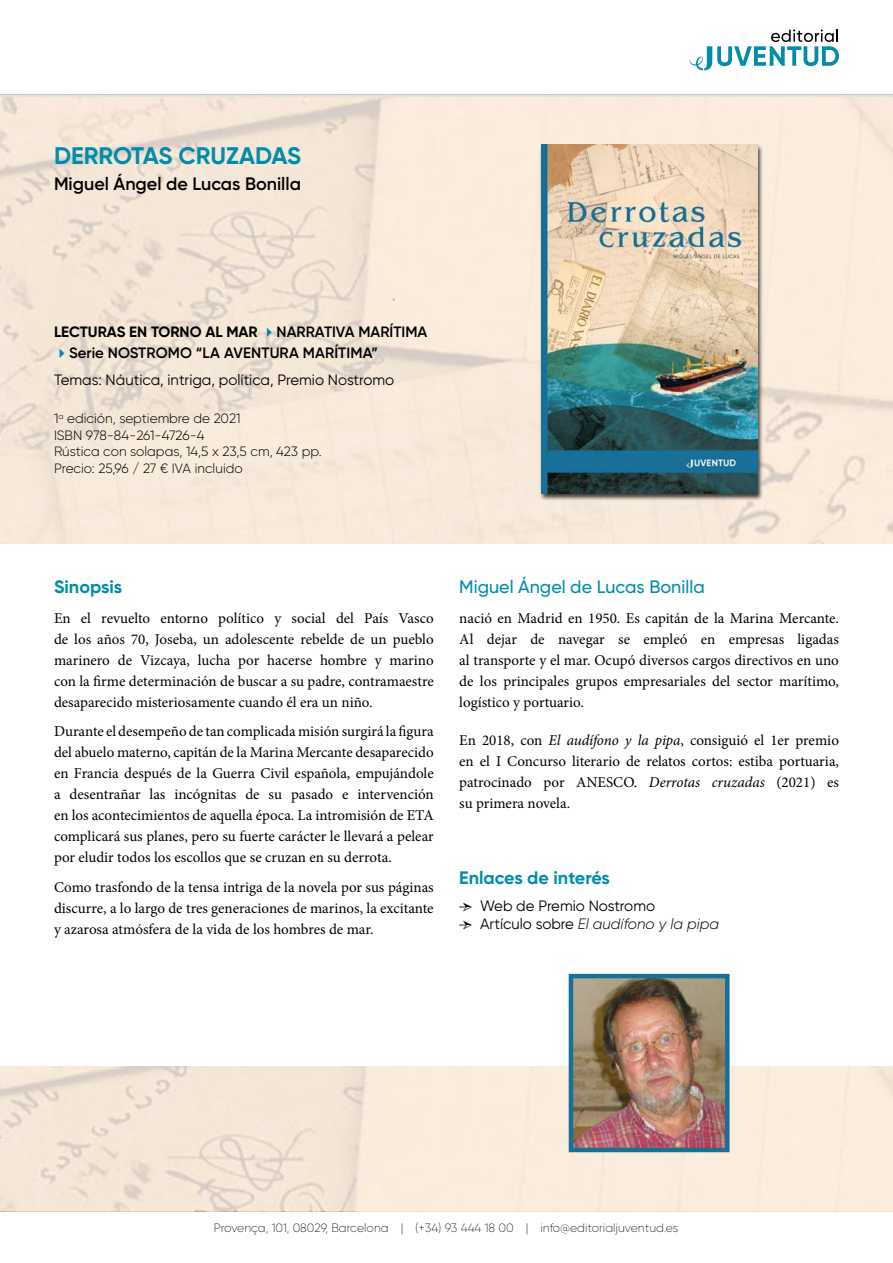
<style>
.page{position:relative;width:893px;height:1263px;background:#fff}
.page>*{position:absolute;margin:0;border:0;box-sizing:border-box;transform-origin:0 0}
.t1{font:700 24px "Gilroy";letter-spacing:-.005em;color:#008dab}
.t2{font:600 18px "Gilroy";color:#000}
.t3{font:500 18px "Gilroy";color:#008dab}
.t4{font:700 18px "Gilroy";color:#008dab}
.t5{font:15px/21px "Minion Pro";color:#000;text-align:justify}
.t6{font:15px/27.5px "Gilroy";color:#000}
.t7{font:700 15px "Gilroy";color:#000}
.t8{font:italic 300 15px "Gilroy";color:#000}
.t9{font:300 13.5px/16.5px "Gilroy";color:#000}
.t10{font:200 12px "Gilroy";color:#000}
.s1{color:#0089a3}
.s2{font-weight:600}
.s3{font-style:italic}
.s4{font-family:"Minion Pro"}
.s5{font-family:"Minion Pro";font-weight:400;font-style:normal}
.s6{font-weight:400;font-style:normal}
</style>
<div class="page">
<svg style="left:0;top:95px;width:893px;height:448px;background:#f5e7d9"></svg>
<svg style="left:0;top:1065px;width:893px;height:146px;background:#f6e8da"></svg>
<svg style="left:690px;top:29px;width:149px;height:41px"></svg>
<div style="left:539px;top:144px;width:224px;height:357px;background:#000;opacity:.75"></div>
<img style="left:541px;top:145px;width:216px;height:349px">
<img style="left:574px;top:979px;width:150px;height:168px">
<div style="left:569px;top:974px;width:160px;height:178px;border:4px solid #177098"></div>
<h1 class="t1" style="left:54px;top:140px;width:249px">DERROTAS CRUZADAS</h1>
<p class="t2" style="left:54px;top:173px;width:249px">Miguel Ángel de Lucas Bonilla</p>
<p class="t7" style="left:54px;top:322px;width:375px">LECTURAS EN TORNO AL MAR <span class="s1">✔</span><span class="s2">NARRATIVA MARÍTIMA</span></p>
<p class="t6" style="left:54px;top:339px;width:342px"><span class="s1">✔</span><span class="s2">Serie NOSTROMO “LA AVENTURA MARÍTIMA”<br></span>Temas: Náutica, intriga, política, Premio Nostromo</p>
<p class="t9" style="left:54px;top:410px;width:269px">1<sup>a</sup> edición, septiembre de 2021<br>ISBN 978-84-261-4726-4<br>Rústica con solapas, 14,5 x 23,5 cm, 423 pp.<br>Precio: 25,96 / 27 € IVA incluido</p>
<p class="t4" style="left:54px;top:576px;width:70px">Sinopsis</p>
<p class="t5" style="left:54px;top:607px;width:381px">En el revuelto entorno político y social del País Vasco de los años 70, Joseba, un adolescente rebelde de un pueblo marinero de Vizcaya, lucha por hacerse hombre y marino con la firme determinación de buscar a su padre, contramaestre desaparecido misteriosamente cuando él era un niño.</p>
<p class="t5" style="left:54px;top:721px;width:381px">Durante el desempeño de tan complicada misión surgirá la figura del abuelo materno, capitán de la Marina Mercante desaparecido en Francia después de la Guerra Civil española, empujándole a desentrañar las incógnitas de su pasado e intervención en los acontecimientos de aquella época. La intromisión de ETA complicará sus planes, pero su fuerte carácter le llevará a pelear por eludir todos los escollos que se cruzan en su derrota.</p>
<p class="t5" style="left:54px;top:876px;width:381px">Como trasfondo de la tensa intriga de la novela por sus páginas discurre, a lo largo de tres generaciones de marinos, la excitante y azarosa atmósfera de la vida de los hombres de mar.</p>
<p class="t3" style="left:459px;top:576px;width:247px">Miguel Ángel de Lucas Bonilla</p>
<p class="t5" style="left:459px;top:607px;width:381px">nació en Madrid en 1950. Es capitán de la Marina Mercante.<br>Al dejar de navegar se empleó en empresas ligadas al transporte y el mar. Ocupó diversos cargos directivos en uno de los principales grupos empresariales del sector marítimo, logístico y portuario.</p>
<p class="t5" style="left:459px;top:729px;width:381px">En 2018, con <span class="s3">El audífono y la pipa</span>, consiguió el 1er premio en el I Concurso literario de relatos cortos: estiba portuaria, patrocinado por ANESCO. <span class="s3">Derrotas cruzadas</span> (2021) es su primera novela.</p>
<p class="t4" style="left:459px;top:867px;width:152px">Enlaces de interés</p>
<p class="t6" style="left:459px;top:892px;width:197px"><span class="s4">→</span> Web de Premio Nostromo</p>
<p class="t8" style="left:459px;top:914px;width:262px"><span class="s5">→</span> <span class="s6">Artículo sobre</span> El audífono y la pipa</p>
<p class="t10" style="left:214px;top:1220px;width:466px">Provença, 101, 08029, Barcelona | (+34) 93 444 18 00 | info@editorialjuventud.es</p>
</div>
